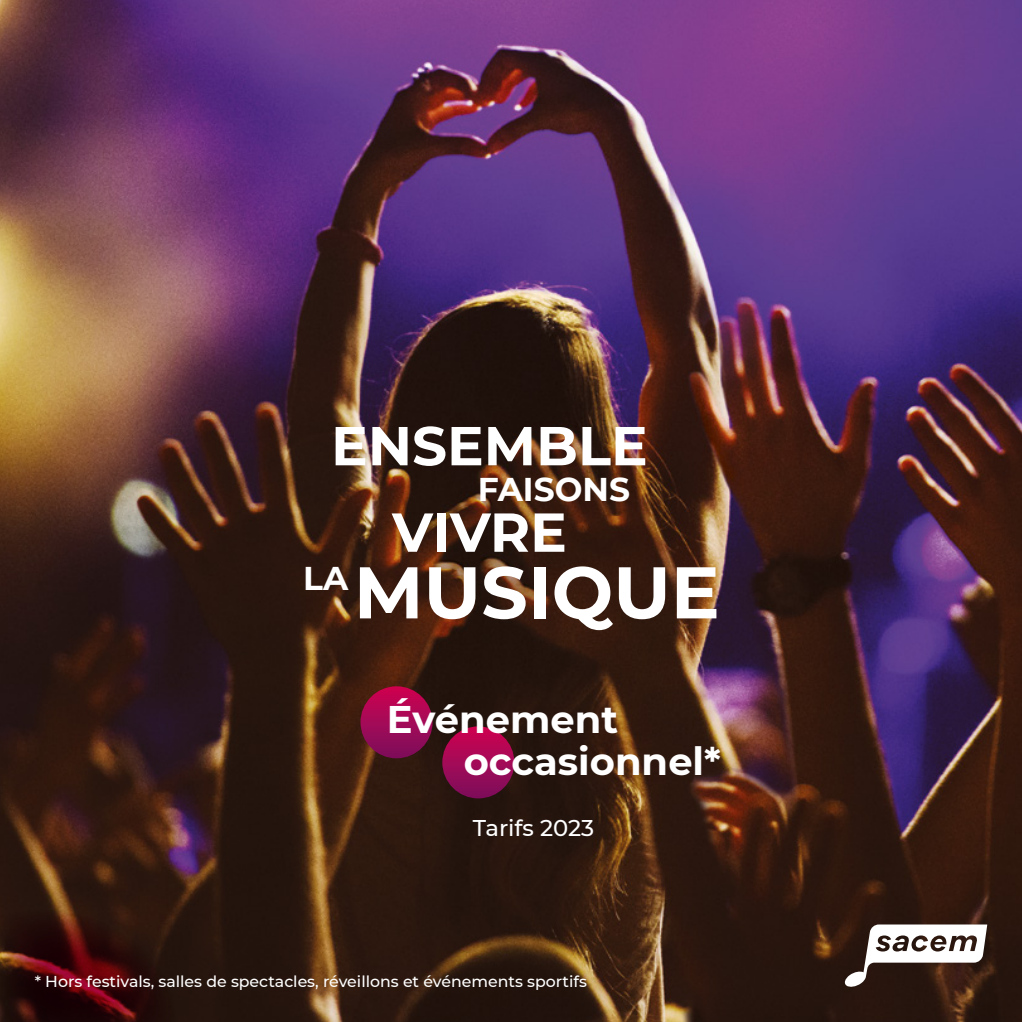
<style>
.page{position:relative;width:1022px;height:1022px;background:#fff}
.page>*{position:absolute;margin:0;border:0;box-sizing:border-box;transform-origin:0 0}
.t1{font:700 72.98px "Montserrat";color:#fff}
.t2{font:700 54.77px "Montserrat";color:#fff}
.t3{font:700 38.5px/42px "Montserrat";color:#fff}
.t4{font:700 32.9px "Montserrat";color:#fff}
.t5{font:500 22.75px "Montserrat";color:#fff}
.t6{font:500 15.75px "Montserrat";color:#fff}
</style>
<div class="page">
<img style="left:0;top:0;width:1022px;height:1022px">
<svg style="left:0;top:907px;width:186px;height:115px;background:#340e0b"></svg>
<svg style="left:843px;top:924px;width:144px;height:63px"></svg>
<div style="left:442px;top:726px;width:72px;height:72px;background:linear-gradient(to bottom,#cb024f,#7e0f5c);border-radius:36px"></div>
<div style="left:360px;top:686px;width:73px;height:72px;background:linear-gradient(to bottom,#cc024f,#7d0f5b);border-radius:36px"></div>
<h2 class="t2" style="left:331px;top:406px;width:318px">ENSEMBLE</h2>
<h3 class="t4" style="left:303px;top:554px;width:47px">LA</h3>
<h3 class="t4" style="left:478px;top:466px;width:154px">FAISONS</h3>
<h2 class="t2" style="left:392px;top:493px;width:176px">VIVRE</h2>
<h1 class="t1" style="left:354px;top:540px;width:367px">MUSIQUE</h1>
<h3 class="t3" style="left:464px;top:696px;width:259px;text-indent:-77px">Événement occasionnel*</h3>
<h3 class="t5" style="left:473px;top:812px;width:123px">Tarifs 2023</h3>
<p class="t6" style="left:35px;top:971px;width:554px">* Hors festivals, salles de spectacles, réveillons et événements sportifs</p>
</div>
